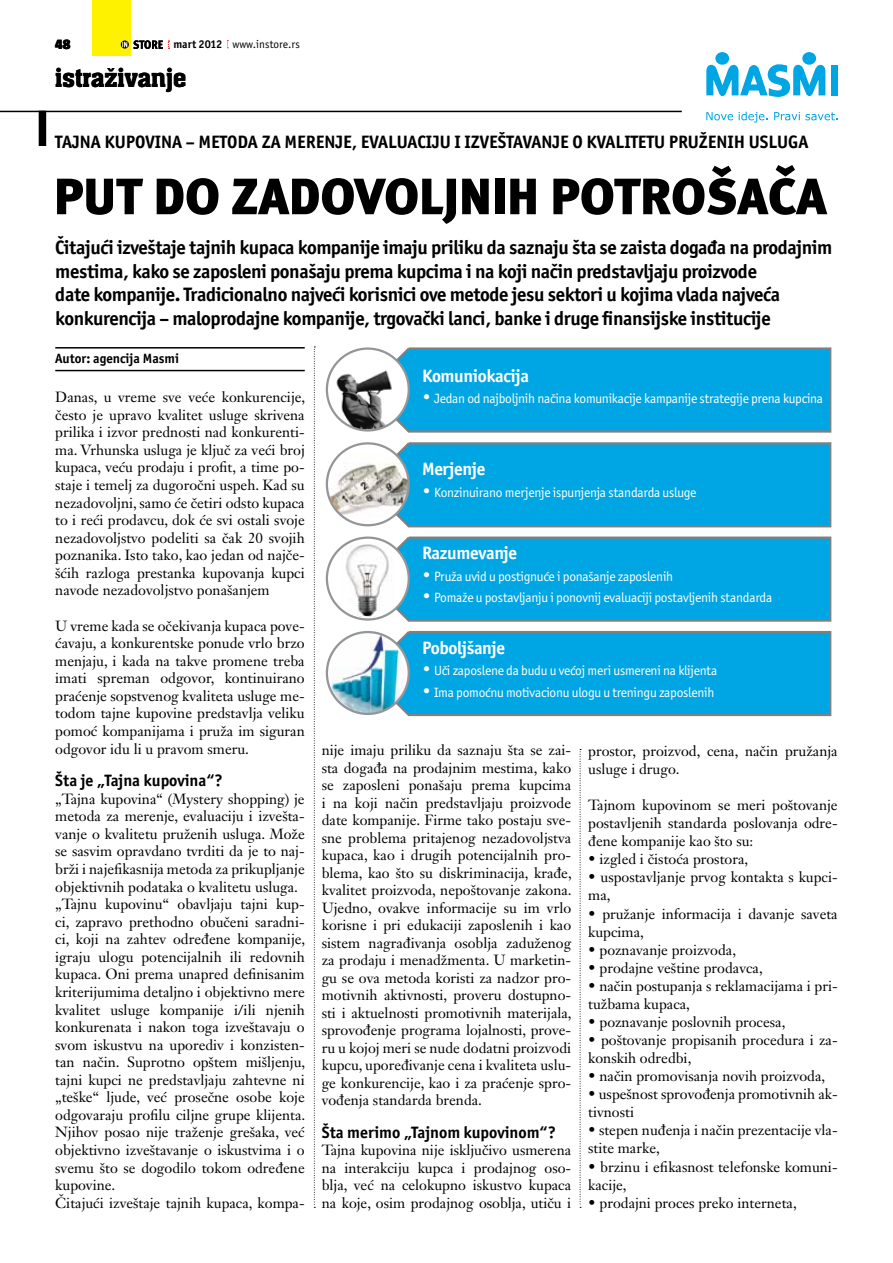
<style>
.page{position:relative;width:893px;height:1263px;background:#fff}
.page>*{position:absolute;margin:0;border:0;box-sizing:border-box;transform-origin:0 0}
.t1{font:900 51px "Meta NS";color:#000}
.t2{font:500 28.5px "Aachen NS";color:#000}
.t3{font:700 19.5px/23.4px "Officina Sans ITCNS Book";letter-spacing:-.02em;color:#000}
.t4{font:700 18px "Officina Sans ITCNS Book";color:#000}
.t5{font:700 18px "Officina Sans ITCNS Book";letter-spacing:-.02em;color:#fff}
.t6{font:700 16.5px "Officina Sans ITCNS Book";color:#000}
.t7{font:14.55px/17.5px "Janson Text NS";color:#000}
.t8{font:900 14.25px "Taz NS";color:#000}
.t9{font:13.5px "Officina Sans ITCNS Book";letter-spacing:-.02em;color:#fff}
.t10{font:700 13.5px "Officina Sans ITCNS Book";color:#000}
.t11{font:11.4px "Officina Sans ITCNS Book";color:#000}
.s1{font-weight:700}
.s2{font-size:18px}
</style>
<div class="page">
<div style="left:93px;top:0;width:38px;height:55px;background:#fff200"></div>
<svg style="left:121px;top:40px;width:8px;height:9px"></svg>
<svg style="left:122px;top:42px;width:5px;height:5px"></svg>
<svg style="left:133px;top:40px;width:37px;height:9px"></svg>
<svg style="left:314px;top:347px;width:1px;height:861px"></svg>
<svg style="left:580px;top:749px;width:1px;height:459px"></svg>
<hr style="left:55px;top:347px;width:250px;height:2px;background:#000">
<hr style="left:55px;top:370px;width:250px;height:1px;background:#000">
<div style="left:715px;top:52px;width:14px;height:13px;background:#00a5e3;border-radius:50%"></div>
<div style="left:802px;top:52px;width:14px;height:13px;background:#00a5e3;border-radius:50%"></div>
<div style="left:831px;top:65px;width:7px;height:30px;background:#00a5e3"></div>
<svg style="left:706px;top:64px;width:119px;height:33px"></svg>
<svg style="left:706px;top:112px;width:27px;height:8px"></svg>
<svg style="left:739px;top:112px;width:29px;height:11px"></svg>
<svg style="left:774px;top:112px;width:64px;height:8px"></svg>
<svg style="left:405px;top:347px;width:427px;height:86px;background:#09a3dd"></svg>
<img style="left:334px;top:349px;width:75px;height:80px">
<div style="left:326px;top:347px;width:84px;height:85px;border:2px solid #939598;border-radius:50%"></div>
<svg style="left:386px;top:442px;width:446px;height:86px;background:#0da4dd"></svg>
<svg style="left:327px;top:443px;width:82px;height:82px"></svg>
<img style="left:327px;top:454px;width:82px;height:63px">
<div style="left:326px;top:442px;width:84px;height:84px;border:2px solid #939598;border-radius:50%"></div>
<svg style="left:386px;top:536px;width:446px;height:86px;background:#0ca4dd"></svg>
<div style="left:327px;top:538px;width:82px;height:81px;background:#fff;border-radius:50%"></div>
<img style="left:342px;top:543px;width:53px;height:74px">
<div style="left:326px;top:536px;width:84px;height:85px;border:2px solid #939598;border-radius:50%"></div>
<svg style="left:406px;top:631px;width:426px;height:86px;background:#0aa3dd"></svg>
<img style="left:327px;top:633px;width:82px;height:81px">
<div style="left:326px;top:631px;width:84px;height:84px;border:2px solid #939598;border-radius:50%"></div>
<hr style="left:0;top:111px;width:682px;height:1px;background:#000">
<div style="left:39px;top:111px;width:7px;height:35px;background:#000"></div>
<p class="t8" style="left:55px;top:36px;width:17px">48</p>
<p class="t11" style="left:173px;top:38px;width:128px"><span class="s1">mart 2012</span> www.instore.rs</p>
<h2 class="t2" style="left:55px;top:62px;width:133px">istraživanje</h2>
<p class="t4" style="left:55px;top:130px;width:755px">Tajna kupovina – metoda za merenje, evaluaciju i izveštavanje o kvalitetu pruženih usluga</p>
<h1 class="t1" style="left:54px;top:164px;width:774px">PUT DO ZADOVOLJNIH POTROŠAČA</h1>
<p class="t3" style="left:55px;top:236px;width:779px">Čitajući izveštaje tajnih kupaca kompanije imaju priliku da saznaju šta se zaista događa na prodajnim mestima, kako se zaposleni ponašaju prema kupcima i na koji način predstavljaju proizvode<br>date kompanije. Tradicionalno najveći korisnici ove metode jesu sektori u kojima vlada najveća konkurencija – maloprodajne kompanije, trgovački lanci, banke i druge finansijske institucije</p>
<p class="t10" style="left:55px;top:350px;width:125px">Autor: agencija Masmi</p>
<p class="t7" style="left:55px;top:388px;width:251px;text-align:justify">Danas, u vreme sve veće konkurencije, često je upravo kvalitet usluge skrivena prilika i izvor prednosti nad konkurenti&shy;ma. Vrhunska usluga je ključ za veći broj kupaca, veću prodaju i profit, a time po&shy;staje i temelj za dugoročni uspeh. Kad su nezadovoljni, samo će četiri odsto kupaca to i reći prodavcu, dok će svi ostali svoje nezadovoljstvo podeliti sa čak 20 svojih poznanika. Isto tako, kao jedan od najče&shy;šćih razloga prestanka kupovanja kupci navode nezadovoljstvo ponašanjem</p>
<p class="t7" style="left:55px;top:617px;width:251px;text-align:justify">U vreme kada se očekivanja kupaca pove&shy;ćavaju, a konkurentske ponude vrlo brzo menjaju, i kada na takve promene treba imati spreman odgovor, kontinuirano praćenje sopstvenog kvaliteta usluge me&shy;todom tajne kupovine predstavlja veliku pomoć kompanijama i pruža im siguran odgovor idu li u pravom smeru.</p>
<p class="t6" style="left:55px;top:770px;width:169px">Šta je „Tajna kupovina“?</p>
<p class="t7" style="left:55px;top:790px;width:252px">„Tajna kupovina“ (Mystery shopping) je metoda za merenje, evaluaciju i izvešta&shy;vanje o kvalitetu pruženih usluga. Može se sasvim opravdano tvrditi da je to naj&shy;brži i najefikasnija metoda za prikupljanje objektivnih podataka o kvalitetu usluga. „Tajnu kupovinu“ obavljaju tajni kup&shy;ci, zapravo prethodno obučeni saradni&shy;ci, koji na zahtev određene kompanije, igraju ulogu potencijalnih ili redovnih kupaca. Oni prema unapred definisanim kriterijumima detaljno i objektivno mere kvalitet usluge kompanije i/ili njenih konkurenata i nakon toga izveštavaju o svom iskustvu na uporediv i konzisten&shy;tan način. Suprotno opštem mišljenju, tajni kupci ne predstavljaju zahtevne ni „teške“ ljude, već prosečne osobe koje odgovaraju profilu ciljne grupe klijenta.<br>Njihov posao nije traženje grešaka, već objektivno izveštavanje o iskustvima i o svemu što se dogodilo tokom određene kupovine.<br>Čitajući izveštaje tajnih kupaca, kompa-</p>
<p class="t5" style="left:422px;top:364px;width:108px">Komuniokacija</p>
<p class="t9" style="left:422px;top:391px;width:403px"><span class="s2">•</span> Jedan od najboljnih načina komunikacije kampanije strategije prena kupcina</p>
<p class="t5" style="left:422px;top:458px;width:65px">Merjenje</p>
<p class="t9" style="left:422px;top:484px;width:276px"><span class="s2">•</span> Konzinuirano merjenje ispunjenja standarda usluge</p>
<p class="t5" style="left:422px;top:542px;width:97px">Razumevanje</p>
<p class="t9" style="left:422px;top:568px;width:253px"><span class="s2">•</span> Pruža uvid u postignuće i ponašanje zaposlenih</p>
<p class="t9" style="left:422px;top:590px;width:352px"><span class="s2">•</span> Pomaže u postavljanju i ponovnij evaluaciji postavljenih standarda</p>
<p class="t5" style="left:422px;top:636px;width:85px">Poboljšanje</p>
<p class="t9" style="left:422px;top:663px;width:297px"><span class="s2">•</span> Uči zaposlene da budu u većoj meri usmereni na klijenta</p>
<p class="t9" style="left:422px;top:684px;width:294px"><span class="s2">•</span> Ima pomoćnu motivacionu ulogu u treningu zaposlenih</p>
<p class="t7" style="left:322px;top:741px;width:251px;text-align:justify">nije imaju priliku da saznaju šta se zai&shy;sta događa na prodajnim mestima, kako se zaposleni ponašaju prema kupcima i na koji način predstavljaju proizvode date kompanije. Firme tako postaju sve&shy;sne problema pritajenog nezadovoljstva kupaca, kao i drugih potencijalnih pro&shy;blema, kao što su diskriminacija, krađe, kvalitet proizvoda, nepoštovanje zakona.<br>Ujedno, ovakve informacije su im vrlo korisne i pri edukaciji zaposlenih i kao sistem nagrađivanja osoblja zaduženog za prodaju i menadžmenta. U marketin&shy;gu se ova metoda koristi za nadzor pro&shy;motivnih aktivnosti, proveru dostupno&shy;sti i aktuelnosti promotivnih materijala, sprovođenje programa lojalnosti, prove&shy;ru u kojoj meri se nude dodatni proizvodi kupcu, upoređivanje cena i kvaliteta uslu&shy;ge konkurencije, kao i za praćenje spro&shy;vođenja standarda brenda.</p>
<p class="t6" style="left:322px;top:1122px;width:236px">Šta merimo „Tajnom kupovinom“?</p>
<p class="t7" style="left:322px;top:1141px;width:251px;text-align:justify">Tajna kupovina nije isključivo usmerena na interakciju kupca i prodajnog oso&shy;blja, već na celokupno iskustvo kupaca na koje, osim prodajnog osoblja, utiču i</p>
<p class="t7" style="left:588px;top:742px;width:251px;line-height:18px">prostor, proizvod, cena, način pružanja usluge i drugo.</p>
<p class="t7" style="left:588px;top:796px;width:251px;line-height:18px;text-align:justify">Tajnom kupovinom se meri poštovanje postavljenih standarda poslovanja odre&shy;đene kompanije kao što su:</p>
<p class="t7" style="left:588px;top:850px;width:162px">• izgled i čistoća prostora,</p>
<p class="t7" style="left:588px;top:868px;width:251px;line-height:18px">• uspostavljanje prvog kontakta s kupci&shy;ma,</p>
<p class="t7" style="left:588px;top:904px;width:251px;line-height:18px">• pružanje informacija i davanje saveta kupcima,</p>
<p class="t7" style="left:588px;top:941px;width:149px">• poznavanje proizvoda,</p>
<p class="t7" style="left:588px;top:959px;width:176px">• prodajne veštine prodavca,</p>
<p class="t7" style="left:588px;top:977px;width:251px;line-height:18px">• način postupanja s reklamacijama i pri&shy;tužbama kupaca,</p>
<p class="t7" style="left:588px;top:1013px;width:199px">• poznavanje poslovnih procesa,</p>
<p class="t7" style="left:588px;top:1031px;width:251px;line-height:18px">• poštovanje propisanih procedura i za&shy;konskih odredbi,</p>
<p class="t7" style="left:588px;top:1067px;width:239px">• način promovisanja novih proizvoda,</p>
<p class="t7" style="left:588px;top:1085px;width:251px;line-height:18px">• uspešnost sprovođenja promotivnih ak&shy;tivnosti</p>
<p class="t7" style="left:588px;top:1121px;width:251px;line-height:18px">• stepen nuđenja i način prezentacije vla&shy;stite marke,</p>
<p class="t7" style="left:588px;top:1157px;width:251px;line-height:18px">• brzinu i efikasnost telefonske komuni&shy;kacije,</p>
<p class="t7" style="left:588px;top:1194px;width:210px">• prodajni proces preko interneta,</p>
</div>
